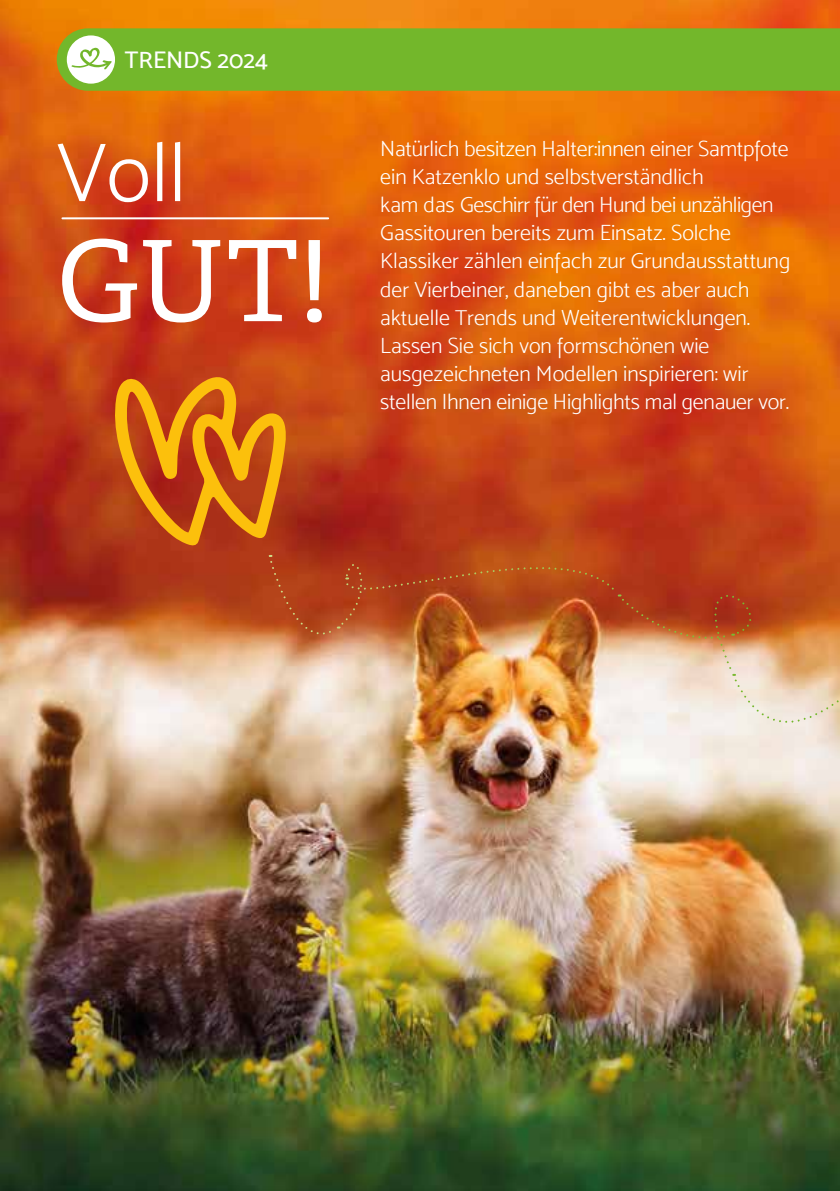
<style>
.page{position:relative;width:840px;height:1191px;background:#fff}
.page>*{position:absolute;margin:0;border:0;box-sizing:border-box;transform-origin:0 0}
.t1{font:112px "Adelle PE";color:#fff}
.t2{font:84px "Mosk Light 300";color:#fff}
.t3{font:24px "Mosk Medium 500";color:#fff}
.t4{font:22px/28px "Mosk Light 300";color:#fff}
</style>
<div class="page">
<img style="left:0;top:0;width:839px;height:1191px">
<div style="left:57px;top:28px;width:782px;height:63px;background:#73b72b"></div>
<svg style="left:67px;top:35px;width:48px;height:49px"></svg>
<hr style="left:62px;top:217px;width:266px;height:2px;background:#fff">
<img style="left:114px;top:375px;width:726px;height:429px">
<p class="t3" style="left:125px;top:46px;width:144px">TRENDS 2024</p>
<h2 class="t2" style="left:57px;top:125px;width:131px">Voll</h2>
<h1 class="t1" style="left:57px;top:200px;width:273px">GUT!</h1>
<p class="t4" style="left:380px;top:135px;width:411px">Natürlich besitzen Halter:innen einer Samtpfote ein Katzenklo und selbstverständlich<br>kam das Geschirr für den Hund bei unzähligen Gassitouren bereits zum Einsatz. Solche Klassiker zählen einfach zur Grundausstattung der Vierbeiner, daneben gibt es aber auch aktuelle Trends und Weiterentwicklungen.<br>Lassen Sie sich von formschönen wie ausgezeichneten Modellen inspirieren: wir stellen Ihnen einige Highlights mal genauer vor.</p>
</div>
